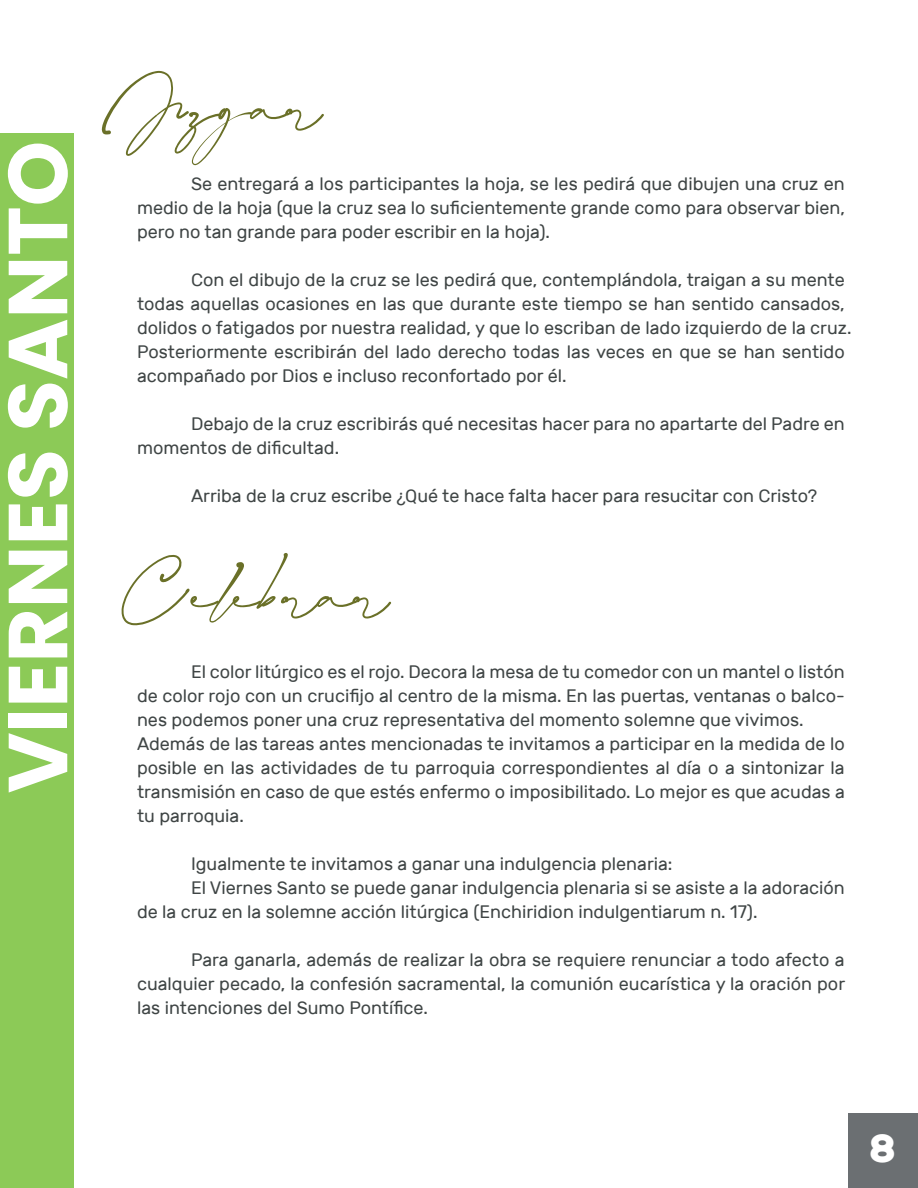
<style>
.page{position:relative;width:918px;height:1188px;background:#fff}
.page>*{position:absolute;margin:0;border:0;box-sizing:border-box;transform-origin:0 0}
.t1{font:700 83.4px "Poppins";color:#fff}
.t2{font:54.9px "Blackstand";color:#6a7028}
.t3{font:700 39.75px "Rubik";color:#fff}
.t4{font:18px/24px "Rubik";color:#3f4545}
</style>
<div class="page">
<div style="left:0;top:134px;width:73px;height:1054px;background:#8cca57"></div>
<div style="left:848px;top:1114px;width:70px;height:74px;background:#6b6f72"></div>
<h1 class="t1" style="left:-10px;top:793px;width:654px;rotate:-90deg">VIERNES SANTO</h1>
<h2 class="t2" style="left:121px;top:68px;width:203px">Juzga r</h2>
<p class="t4" style="left:137px;top:172px;width:709px;text-align:justify;text-indent:54px">Se entregará a los participantes la hoja, se les pedirá que dibujen una cruz en medio de la hoja (que la cruz sea lo suficientemente grande como para observar bien, pero no tan grande para poder escribir en la hoja).</p>
<p class="t4" style="left:137px;top:268px;width:716px;text-indent:54px">Con el dibujo de la cruz se les pedirá que, contemplándola, traigan a su mente todas aquellas ocasiones en las que durante este tiempo se han sentido cansados, dolidos o fatigados por nuestra realidad, y que lo escriban de lado izquierdo de la cruz.<br>Posteriormente escribirán del lado derecho todas las veces en que se han sentido acompañado por Dios e incluso reconfortado por él.</p>
<p class="t4" style="left:137px;top:412px;width:709px;text-indent:54px">Debajo de la cruz escribirás qué necesitas hacer para no apartarte del Padre en momentos de dificultad.</p>
<p class="t4" style="left:191px;top:484px;width:628px">Arriba de la cruz escribe ¿Qué te hace falta hacer para resucitar con Cristo?</p>
<h2 class="t2" style="left:121px;top:556px;width:270px">Celebrar</h2>
<p class="t4" style="left:137px;top:660px;width:709px;text-indent:54px">El color litúrgico es el rojo. Decora la mesa de tu comedor con un mantel o listón de color rojo con un crucifijo al centro de la misma. En las puertas, ventanas o balco&shy;nes podemos poner una cruz representativa del momento solemne que vivimos.<br>Además de las tareas antes mencionadas te invitamos a participar en la medida de lo posible en las actividades de tu parroquia correspondientes al día o a sintonizar la transmisión en caso de que estés enfermo o imposibilitado. Lo mejor es que acudas a tu parroquia.</p>
<p class="t4" style="left:191px;top:852px;width:483px">Igualmente te invitamos a ganar una indulgencia plenaria:</p>
<p class="t4" style="left:191px;top:876px;width:655px">El Viernes Santo se puede ganar indulgencia plenaria si se asiste a la adoración</p>
<p class="t4" style="left:137px;top:900px;width:622px">de la cruz en la solemne acción litúrgica (Enchiridion indulgentiarum n. 17).</p>
<p class="t4" style="left:137px;top:948px;width:710px;text-align:justify;text-indent:54px">Para ganarla, además de realizar la obra se requiere renunciar a todo afecto a cualquier pecado, la confesión sacramental, la comunión eucarística y la oración por las intenciones del Sumo Pontífice.</p>
<h3 class="t3" style="left:869px;top:1125px;width:29px">8</h3>
</div>
